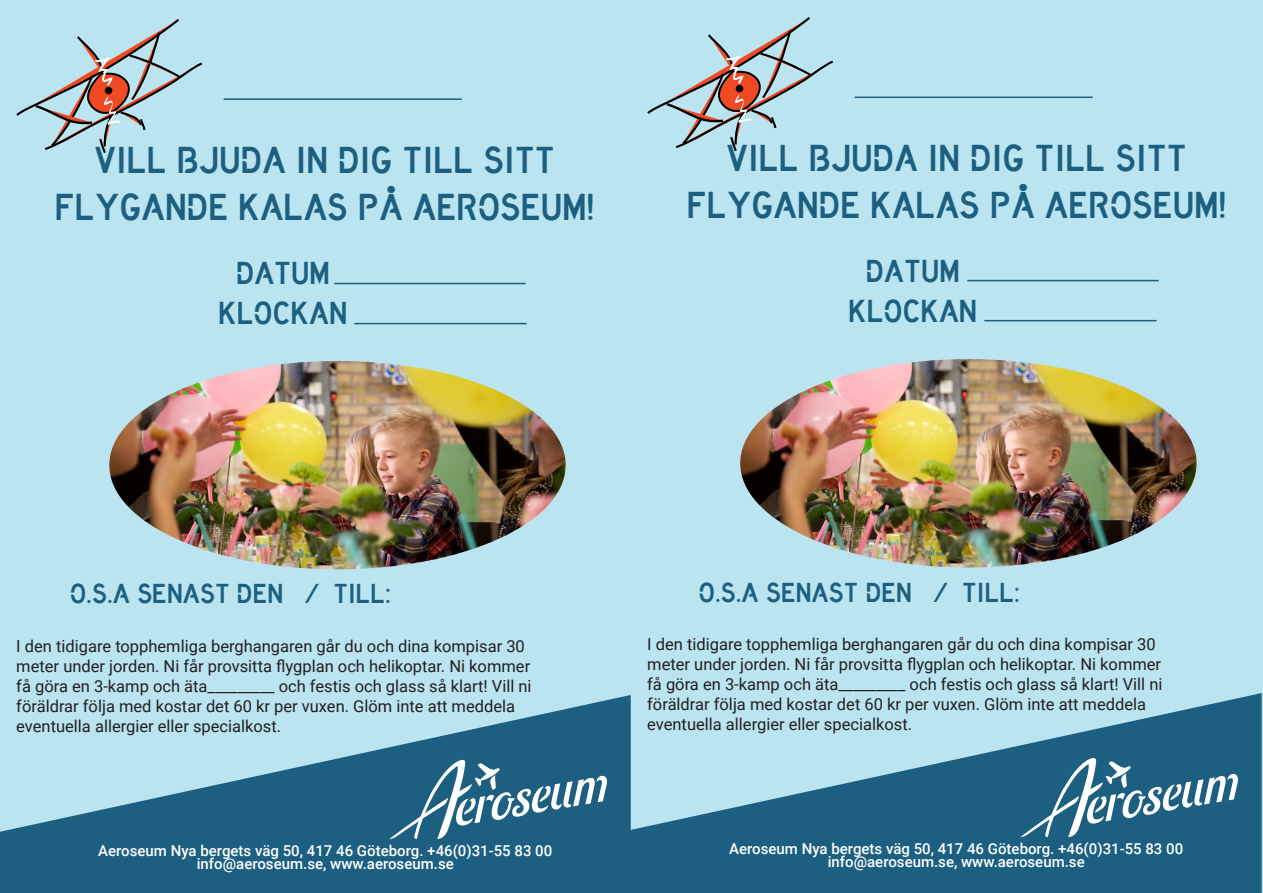
<style>
.page{position:relative;width:1263px;height:893px;background:#bae4ef}
.page>*{position:absolute;margin:0;border:0;box-sizing:border-box;transform-origin:0 0}
.t1{font:39px/46.8px "Aeroseum Stencil";color:#1c5f80;text-align:center}
.t2{font:33px "Aeroseum Stencil";color:#1c5f80}
.t3{font:28.5px "Aeroseum Stencil";color:#1c5f80}
.t4{font:16.5px/19.8px "Roboto";color:#231f20}
.t5{font:500 15px "Roboto";color:#fff}
</style>
<div class="page">
<img style="left:109px;top:361px;width:457px;height:208px">
<hr style="left:224px;top:98px;width:238px;height:2px;background:#1c5f80">
<hr style="left:354px;top:323px;width:173px;height:1px;background:#1c5f80">
<hr style="left:334px;top:283px;width:192px;height:1px;background:#1c5f80">
<svg style="left:0;top:695px;width:618px;height:198px;background:#5c95ad"></svg>
<svg style="left:389px;top:760px;width:218px;height:79px;background:#447b96"></svg>
<svg style="left:14px;top:17px;width:191px;height:138px;background:#b1c8cf"></svg>
<div style="left:105px;top:87px;width:7px;height:7px;background:#000;border-radius:50%"></div>
<img style="left:740px;top:359px;width:456px;height:208px">
<hr style="left:855px;top:97px;width:238px;height:1px;background:#1c5f80">
<hr style="left:984px;top:320px;width:172px;height:1px;background:#1c5f80">
<hr style="left:967px;top:280px;width:192px;height:1px;background:#1c5f80">
<svg style="left:618px;top:693px;width:644px;height:200px;background:#5992ab"></svg>
<svg style="left:1020px;top:758px;width:218px;height:79px;background:#447b96"></svg>
<svg style="left:645px;top:15px;width:190px;height:139px;background:#b1c9cf"></svg>
<div style="left:735px;top:85px;width:8px;height:8px;background:#000;border-radius:50%"></div>
<p class="t1" style="left:55px;top:137px;width:541px">VILL BJUDA IN DIG TILL SITT<br>FLYGANDE KALAS PÅ AEROSEUM!</p>
<p class="t2" style="left:236px;top:255px;width:95px">DATUM</p>
<p class="t2" style="left:219px;top:295px;width:130px">KLOCKAN</p>
<p class="t1" style="left:687px;top:136px;width:541px">VILL BJUDA IN DIG TILL SITT<br>FLYGANDE KALAS PÅ AEROSEUM!</p>
<p class="t2" style="left:866px;top:253px;width:95px">DATUM</p>
<p class="t2" style="left:848px;top:293px;width:130px">KLOCKAN</p>
<p class="t3" style="left:70px;top:578px;width:323px">O.S.A SENAST DEN / TILL:</p>
<p class="t3" style="left:699px;top:577px;width:323px">O.S.A SENAST DEN / TILL:</p>
<p class="t4" style="left:16px;top:636px;width:517px">I den tidigare topphemliga berghangaren går du och dina kompisar 30 meter under jorden. Ni får provsitta flygplan och helikoptar. Ni kommer få göra en 3-kamp och äta_________ och festis och glass så klart! Vill ni föräldrar följa med kostar det 60 kr per vuxen. Glöm inte att meddela eventuella allergier eller specialkost.</p>
<p class="t4" style="left:647px;top:634px;width:517px">I den tidigare topphemliga berghangaren går du och dina kompisar 30 meter under jorden. Ni får provsitta flygplan och helikoptar. Ni kommer få göra en 3-kamp och äta_________ och festis och glass så klart! Vill ni föräldrar följa med kostar det 60 kr per vuxen. Glöm inte att meddela eventuella allergier eller specialkost.</p>
<p class="t5" style="left:98px;top:840px;width:456px">Aeroseum Nya bergets väg 50, 417 46 Göteborg. +46(0)31-55 83 00</p>
<p class="t5" style="left:197px;top:853px;width:258px">info@aeroseum.se, www.aeroseum.se</p>
<p class="t5" style="left:729px;top:838px;width:456px">Aeroseum Nya bergets väg 50, 417 46 Göteborg. +46(0)31-55 83 00</p>
<p class="t5" style="left:828px;top:851px;width:258px">info@aeroseum.se, www.aeroseum.se</p>
</div>
